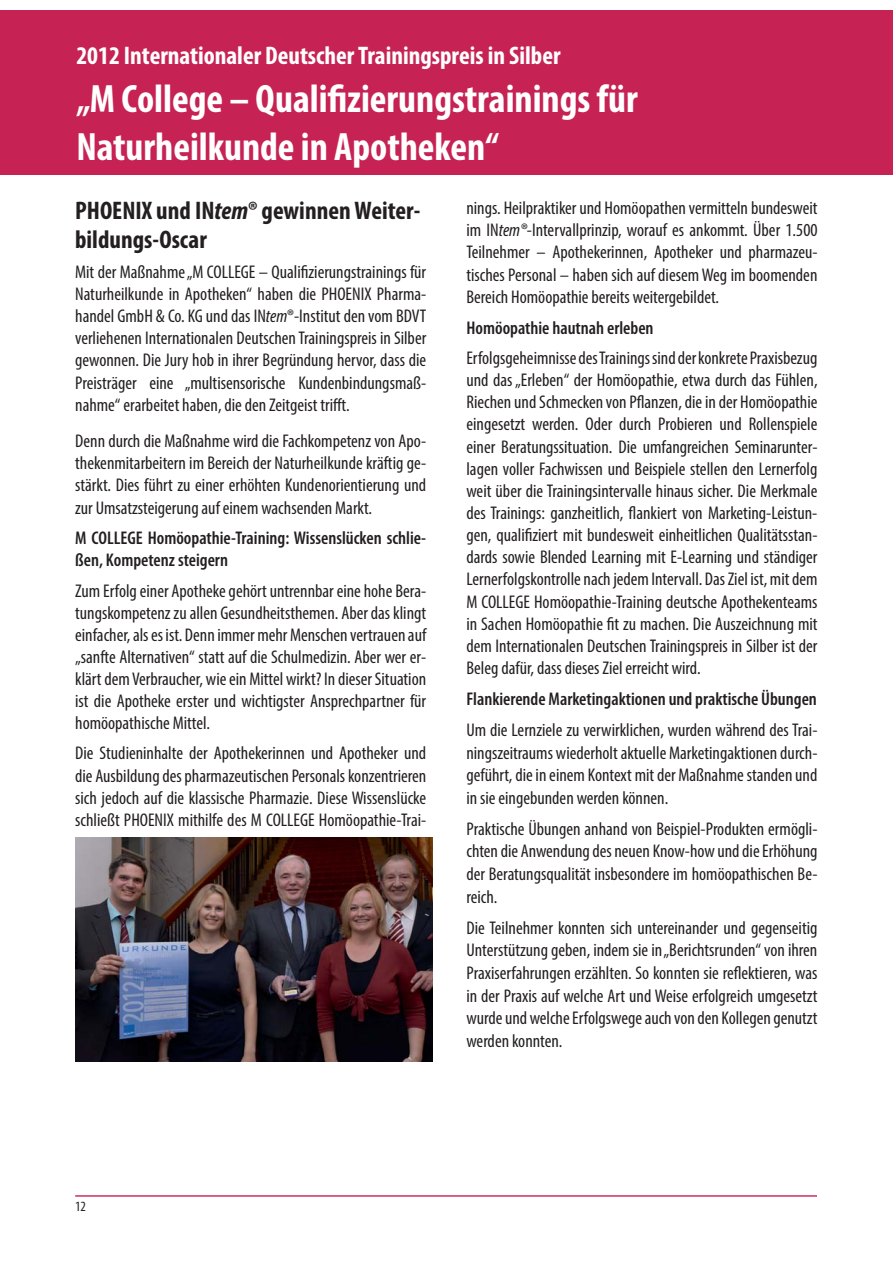
<style>
.page{position:relative;width:893px;height:1263px;background:#fff}
.page>*{position:absolute;margin:0;border:0;box-sizing:border-box;transform-origin:0 0}
.t1{font:700 condensed 39.75px/47.7px "Myriad Pro";color:#fff}
.t2{font:700 condensed 25.5px "Myriad Pro";color:#fff}
.t3{font:700 condensed 25.5px/28.3px "Myriad Pro";color:#231f20}
.t4{font:condensed 18.45px/22.2px "Myriad Pro";color:#231f20;text-align:justify}
.t5{font:600 condensed 18.45px/22.6px "Myriad Pro";color:#231f20}
.t6{font:condensed 14.25px "Myriad Pro";color:#231f20}
.s1{font-style:italic}
</style>
<div class="page">
<div style="left:0;top:10px;width:893px;height:165px;background:#c62354"></div>
<hr style="left:75px;top:1195px;width:742px;height:2px;background:#c62354">
<img style="left:75px;top:837px;width:358px;height:225px">
<h2 class="t2" style="left:76px;top:46px;width:486px">2012 Internationaler Deutscher Trainingspreis in Silber</h2>
<h1 class="t1" style="left:76px;top:78px;width:563px">„M College – Qualifizierungstrainings für<br>Naturheilkunde in Apotheken“</h1>
<h2 class="t3" style="left:75px;top:199px;width:347px">PHOENIX und IN<span class="s1">tem</span>® gewinnen Weiter&shy;bildungs-Oscar</h2>
<p class="t4" style="left:75px;top:262px;width:353px">Mit der Maßnahme „M COLLEGE – Qualifizierungstrainings für Naturheilkunde in Apotheken“ haben die PHOENIX Pharma&shy;handel GmbH &amp; Co. KG und das IN<span class="s1">tem</span>®-Institut den vom BDVT verliehenen Internationalen Deutschen Trainingspreis in Silber gewonnen. Die Jury hob in ihrer Begründung hervor, dass die Preisträger eine „multisensorische Kundenbindungsmaß&shy;nahme“ erarbeitet haben, die den Zeitgeist trifft.</p>
<p class="t4" style="left:75px;top:431px;width:352px">Denn durch die Maßnahme wird die Fachkompetenz von Apo&shy;thekenmitarbeitern im Bereich der Naturheilkunde kräftig ge&shy;stärkt. Dies führt zu einer erhöhten Kundenorientierung und zur Umsatzsteigerung auf einem wachsenden Markt.</p>
<p class="t5" style="left:75px;top:527px;width:352px">M COLLEGE Homöopathie-Training: Wissenslücken schlie&shy;ßen, Kompetenz steigern</p>
<p class="t4" style="left:75px;top:580px;width:352px">Zum Erfolg einer Apotheke gehört untrennbar eine hohe Bera&shy;tungskompetenz zu allen Gesundheitsthemen. Aber das klingt einfacher, als es ist. Denn immer mehr Menschen vertrauen auf „sanfte Alternativen“ statt auf die Schulmedizin. Aber wer er&shy;klärt dem Verbraucher, wie ein Mittel wirkt? In dieser Situation ist die Apotheke erster und wichtigster Ansprechpartner für homöopathische Mittel.</p>
<p class="t4" style="left:75px;top:743px;width:353px">Die Studieninhalte der Apothekerinnen und Apotheker und die Ausbildung des pharmazeutischen Personals konzentrieren sich jedoch auf die klassische Pharmazie. Diese Wissenslücke schließt PHOENIX mithilfe des M COLLEGE Homöopathie-Trai-</p>
<p class="t4" style="left:466px;top:198px;width:353px">nings. Heilpraktiker und Homöopathen vermitteln bundesweit im IN<span class="s1">tem®</span>-Intervallprinzip, worauf es ankommt. Über 1.500<br>Teilnehmer – Apothekerinnen, Apotheker und pharmazeu&shy;tisches Personal – haben sich auf diesem Weg im boomenden Bereich Homöopathie bereits weitergebildet.</p>
<p class="t5" style="left:466px;top:318px;width:189px">Homöopathie hautnah erleben</p>
<p class="t4" style="left:466px;top:348px;width:353px">Erfolgsgeheimnisse des Trainings sind der konkrete Praxisbezug und das „Erleben“ der Homöopathie, etwa durch das Fühlen, Riechen und Schmecken von Pflanzen, die in der Homöopathie eingesetzt werden. Oder durch Probieren und Rollenspiele einer Beratungssituation. Die umfangreichen Seminarunter&shy;lagen voller Fachwissen und Beispiele stellen den Lernerfolg weit über die Trainingsintervalle hinaus sicher. Die Merkmale des Trainings: ganzheitlich, flankiert von Marketing-Leistun&shy;gen, qualifiziert mit bundesweit einheitlichen Qualitätsstan&shy;dards sowie Blended Learning mit E-Learning und ständiger Lernerfolgskontrolle nach jedem Intervall. Das Ziel ist, mit dem M COLLEGE Homöopathie-Training deutsche Apothekenteams in Sachen Homöopathie fit zu machen. Die Auszeichnung mit dem Internationalen Deutschen Trainingspreis in Silber ist der Beleg dafür, dass dieses Ziel erreicht wird.</p>
<p class="t5" style="left:466px;top:689px;width:352px">Flankierende Marketingaktionen und praktische Übungen</p>
<p class="t4" style="left:466px;top:720px;width:352px;line-height:22.6px">Um die Lernziele zu verwirklichen, wurden während des Trai&shy;ningszeitraums wiederholt aktuelle Marketingaktionen durch&shy;geführt, die in einem Kontext mit der Maßnahme standen und in sie eingebunden werden können.</p>
<p class="t4" style="left:466px;top:818px;width:353px;line-height:22.6px">Praktische Übungen anhand von Beispiel-Produkten ermögli&shy;chten die Anwendung des neuen Know-how und die Erhöhung der Beratungsqualität insbesondere im homöopathischen Be&shy;reich.</p>
<p class="t4" style="left:466px;top:917px;width:352px;line-height:22.6px">Die Teilnehmer konnten sich untereinander und gegenseitig Unterstützung geben, indem sie in „Berichtsrunden“ von ihren Praxiserfahrungen erzählten. So konnten sie reflektieren, was in der Praxis auf welche Art und Weise erfolgreich umgesetzt wurde und welche Erfolgswege auch von den Kollegen genutzt werden konnten.</p>
<p class="t6" style="left:75px;top:1201px;width:12px">12</p>
</div>
